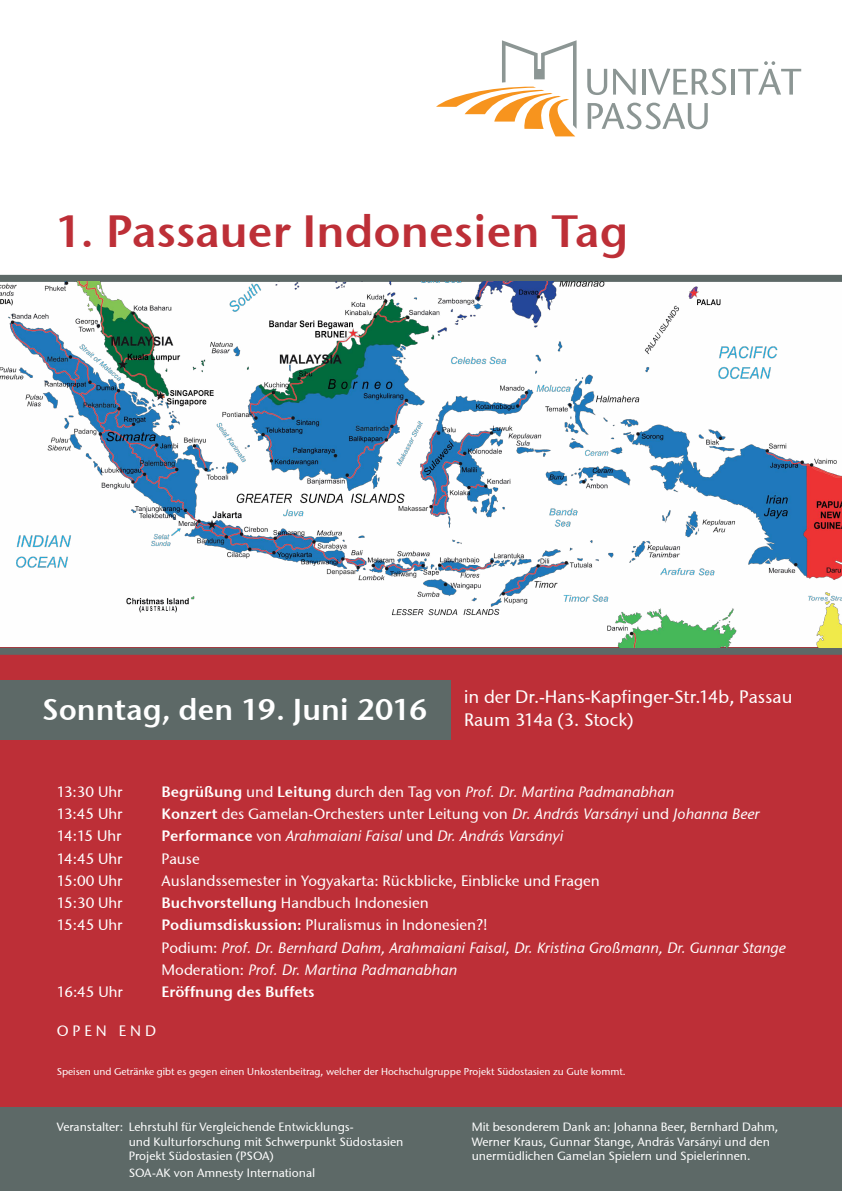
<style>
.page{position:relative;width:842px;height:1191px;background:#fff}
.page>*{position:absolute;margin:0;border:0;box-sizing:border-box;transform-origin:0 0}
.t1{font:45px "Stone Sans Semi ITCTT";color:#bd2f37}
.t2{font:30px "Stone Sans Semi ITCTT";color:#fff}
.t3{font:18px "Stone Sans ITCTT Medium";color:#fff}
.t4{font:italic 15px/22.2px "Stone Sans ITCTT Medium";color:#fff}
.t5{font:15px "Stone Sans ITCTT Medium";color:#fff}
.t6{font:15px "Stone Sans Semi ITCTT";color:#fff}
.t7{font:12px/14.4px "Stone Sans ITCTT Medium";color:#fff}
.t8{font:10px "Stone Sans ITCTT Medium";color:#fff}
.s1{font-family:"Stone Sans Semi ITCTT";font-style:normal}
.s2{font-style:normal}
.s3{font-family:"Stone Sans Semi ITCTT"}
.s4{font-style:italic}
</style>
<div class="page">
<div style="left:0;top:648px;width:842px;height:543px;background:#bd2f37"></div>
<div style="left:0;top:648px;width:842px;height:7px;background:#5d6967"></div>
<svg style="left:588px;top:103px;width:120px;height:26px"></svg>
<svg style="left:587px;top:69px;width:20px;height:26px"></svg>
<svg style="left:613px;top:69px;width:23px;height:26px"></svg>
<hr style="left:642px;top:69px;width:3px;height:26px;background:#8c9694">
<svg style="left:648px;top:68px;width:78px;height:27px"></svg>
<hr style="left:731px;top:69px;width:4px;height:26px;background:#8c9694">
<svg style="left:738px;top:61px;width:63px;height:34px"></svg>
<svg style="left:436px;top:40px;width:141px;height:96px"></svg>
<div style="left:0;top:275px;width:842px;height:7px;background:#5d6967"></div>
<div style="left:0;top:1107px;width:842px;height:84px;background:#5d6967"></div>
<div style="left:0;top:680px;width:450px;height:60px;background:#5d6967"></div>
<img style="left:0;top:282px;width:842px;height:366px">
<h1 class="t1" style="left:55px;top:203px;width:574px">1. Passauer Indonesien Tag</h1>
<h3 class="t3" style="left:464px;top:686px;width:330px">in der Dr.-Hans-Kapfinger-Str.14b, Passau</h3>
<h2 class="t2" style="left:43px;top:690px;width:592px">Sonntag, den 19. Juni 2016 <sub>Raum</sub> <sub>314a</sub> <sub>(3.</sub> <sub>Stock)</sub></h2>
<p class="t5" style="left:57px;top:782px;width:67px">13:30 Uhr</p>
<p class="t4" style="left:162px;top:780px;width:514px"><span class="s1">Begrüßung</span> <span class="s2">und</span> <span class="s1">Leitung</span> <span class="s2">durch den Tag von</span> Prof. Dr. Martina Padmanabhan</p>
<p class="t5" style="left:57px;top:804px;width:67px">13:45 Uhr</p>
<p class="t5" style="left:162px;top:804px;width:599px"><span class="s3">Konzert</span> des Gamelan-Orchesters unter Leitung von <span class="s4">Dr. András Varsányi</span> und <span class="s4">Johanna Beer</span></p>
<p class="t5" style="left:57px;top:827px;width:66px">14:15 Uhr</p>
<p class="t4" style="left:162px;top:825px;width:403px"><span class="s1">Performance</span> <span class="s2">von</span> Arahmaiani Faisal <span class="s2">und</span> Dr. András Varsányi</p>
<p class="t5" style="left:57px;top:849px;width:67px">14:45 Uhr</p>
<p class="t5" style="left:162px;top:849px;width:40px">Pause</p>
<p class="t5" style="left:57px;top:871px;width:67px">15:00 Uhr</p>
<p class="t5" style="left:162px;top:871px;width:440px">Auslandssemester in Yogyakarta: Rückblicke, Einblicke und Fragen</p>
<p class="t5" style="left:57px;top:893px;width:67px">15:30 Uhr</p>
<p class="t5" style="left:162px;top:893px;width:269px"><span class="s3">Buchvorstellung</span> Handbuch Indonesien</p>
<p class="t5" style="left:57px;top:916px;width:67px">15:45 Uhr</p>
<p class="t4" style="left:162px;top:914px;width:626px"><span class="s1">Podiumsdiskussion:</span> <span class="s2">Pluralismus in Indonesien?!<br>Podium:</span> Prof. Dr. Bernhard Dahm, Arahmaiani Faisal, Dr. Kristina Großmann, Dr. Gunnar Stange<br><span class="s2">Moderation:</span> Prof. Dr. Martina Padmanabhan</p>
<p class="t5" style="left:57px;top:982px;width:68px">16:45 Uhr</p>
<p class="t6" style="left:162px;top:982px;width:155px">Eröffnung des Buffets</p>
<p class="t5" style="left:57px;top:1021px;width:101px">O P E N E N D</p>
<p class="t8" style="left:57px;top:1065px;width:570px">Speisen und Getränke gibt es gegen einen Unkostenbeitrag, welcher der Hochschulgruppe Projekt Südostasien zu Gute kommt.</p>
<p class="t7" style="left:129px;top:1120px;width:276px;text-indent:-72px">Veranstalter: Lehrstuhl für Vergleichende Entwicklungs-<br>und Kulturforschung mit Schwerpunkt Südostasien<br>Projekt Südostasien (PSOA)</p>
<p class="t7" style="left:129px;top:1165px;width:188px">SOA-AK von Amnesty International</p>
<p class="t7" style="left:472px;top:1120px;width:308px">Mit besonderem Dank an: Johanna Beer, Bernhard Dahm,<br>Werner Kraus, Gunnar Stange, András Varsányi und den unermüdlichen Gamelan Spielern und Spielerinnen.</p>
</div>
